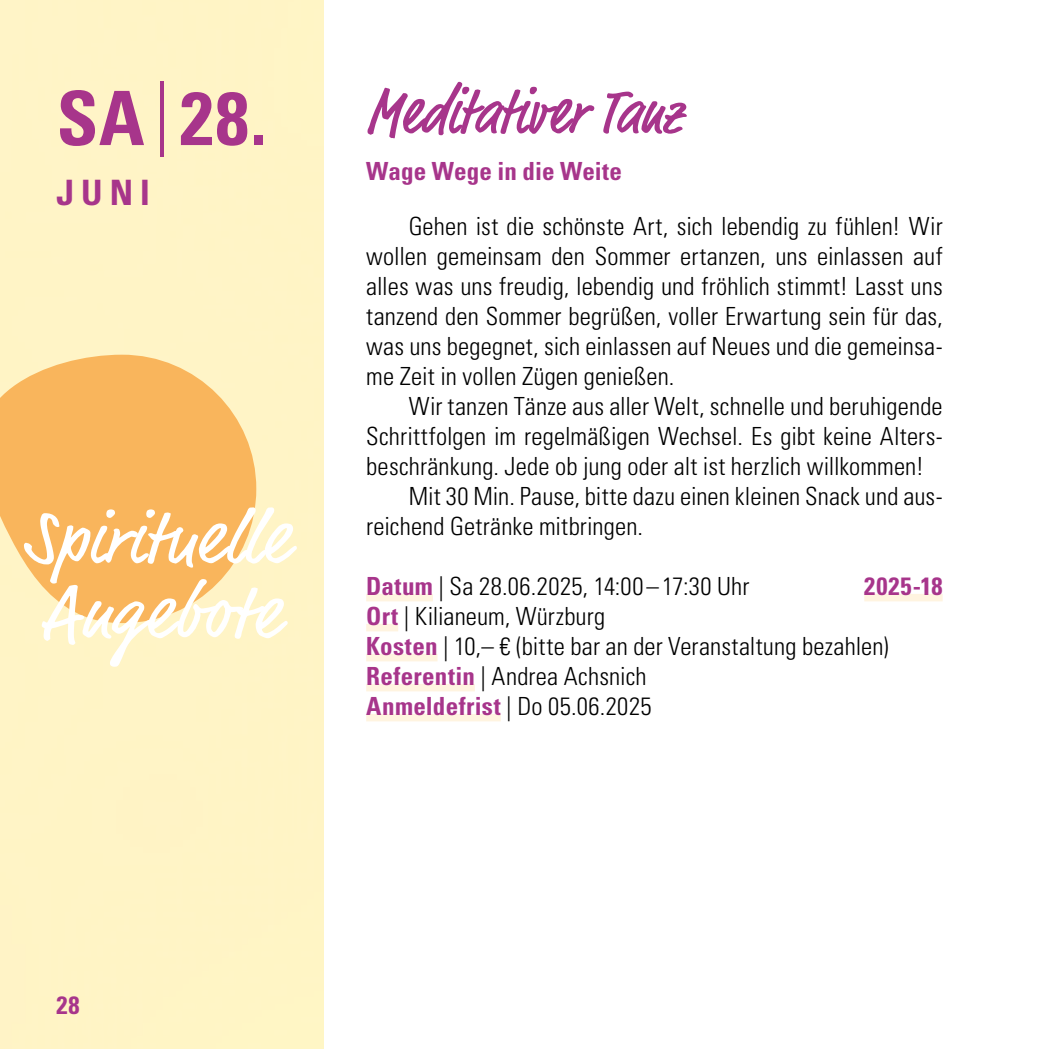
<style>
.page{position:relative;width:1049px;height:1049px;background:#fff}
.page>*{position:absolute;margin:0;border:0;box-sizing:border-box;transform-origin:0 0}
.t1{font:75px/75px "Market Pro";letter-spacing:.01em;color:#fff}
.t2{font:700 condensed 75px "Univers LT Std";color:#a7358b}
.t3{font:500 condensed 65px "Market Pro";letter-spacing:-.005em;color:#a7358b}
.t4{font:700 condensed 35px "Univers LT Std";color:#a7358b}
.t5{font:300 condensed 25px/30px "Univers LT Std";letter-spacing:.005em;color:#000;text-align:justify}
.t6{font:700 condensed 25px "Univers LT Std";letter-spacing:.005em;color:#a7358b}
.s1{font-weight:300}
.s2{font-weight:700;color:#a7358b}
</style>
<div class="page">
<div style="left:366px;top:594px;width:67px;height:7px;background:#fff4e0"></div>
<div style="left:864px;top:594px;width:79px;height:7px;background:#fff4e0"></div>
<div style="left:366px;top:624px;width:32px;height:7px;background:#fff4e0"></div>
<div style="left:366px;top:654px;width:71px;height:7px;background:#fff4e0"></div>
<div style="left:366px;top:684px;width:109px;height:7px;background:#fff4e0"></div>
<div style="left:366px;top:714px;width:135px;height:7px;background:#fff4e0"></div>
<svg style="left:0;top:355px;width:256px;height:268px;background:#fac06f"></svg>
<h1 class="t2" style="left:57px;top:72px;width:211px">SA<span class="s1">|</span>28.</h1>
<h2 class="t3" style="left:366px;top:67px;width:318px">Meditativer Tanz</h2>
<p class="t6" style="left:366px;top:156px;width:257px">Wage Wege in die Weite</p>
<p class="t5" style="left:366px;top:211px;width:578px;text-indent:43px">Gehen ist die schönste Art, sich lebendig zu fühlen! Wir wollen gemeinsam den Sommer ertanzen, uns einlassen auf alles was uns freudig, lebendig und fröhlich stimmt! Lasst uns tanzend den Sommer begrüßen, voller Erwartung sein für das, was uns begegnet, sich einlassen auf Neues und die gemeinsa&shy;me Zeit in vollen Zügen genießen.</p>
<p class="t5" style="left:409px;top:391px;width:535px">Wir tanzen Tänze aus aller Welt, schnelle und beruhigende</p>
<p class="t5" style="left:366px;top:421px;width:578px">Schrittfolgen im regelmäßigen Wechsel. Es gibt keine Alters-</p>
<p class="t5" style="left:366px;top:451px;width:559px">beschränkung. Jede ob jung oder alt ist herzlich willkommen!</p>
<p class="t5" style="left:409px;top:481px;width:535px">Mit 30 Min. Pause, bitte dazu einen kleinen Snack und aus-</p>
<p class="t5" style="left:366px;top:511px;width:278px">reichend Getränke mitbringen.</p>
<p class="t5" style="left:366px;top:571px;width:385px"><span class="s2">Datum</span> | Sa 28.06.2025, 14:00–17:30 Uhr</p>
<p class="t6" style="left:864px;top:571px;width:80px">2025-18</p>
<p class="t5" style="left:366px;top:601px;width:524px;text-align:left"><span class="s2">Ort</span> | Kilianeum, Würzburg<br><span class="s2">Kosten</span> | 10,– € (bitte bar an der Veranstaltung bezahlen)<br><span class="s2">Referentin</span> | Andrea Achsnich<br><span class="s2">Anmeldefrist</span> | Do 05.06.2025</p>
<h3 class="t4" style="left:56px;top:171px;width:95px">JUNI</h3>
<h1 class="t1" style="left:22px;top:504px;width:267px">Spirituelle<br>Angebote</h1>
<p class="t6" style="left:56px;top:990px;width:25px">28</p>
</div>
